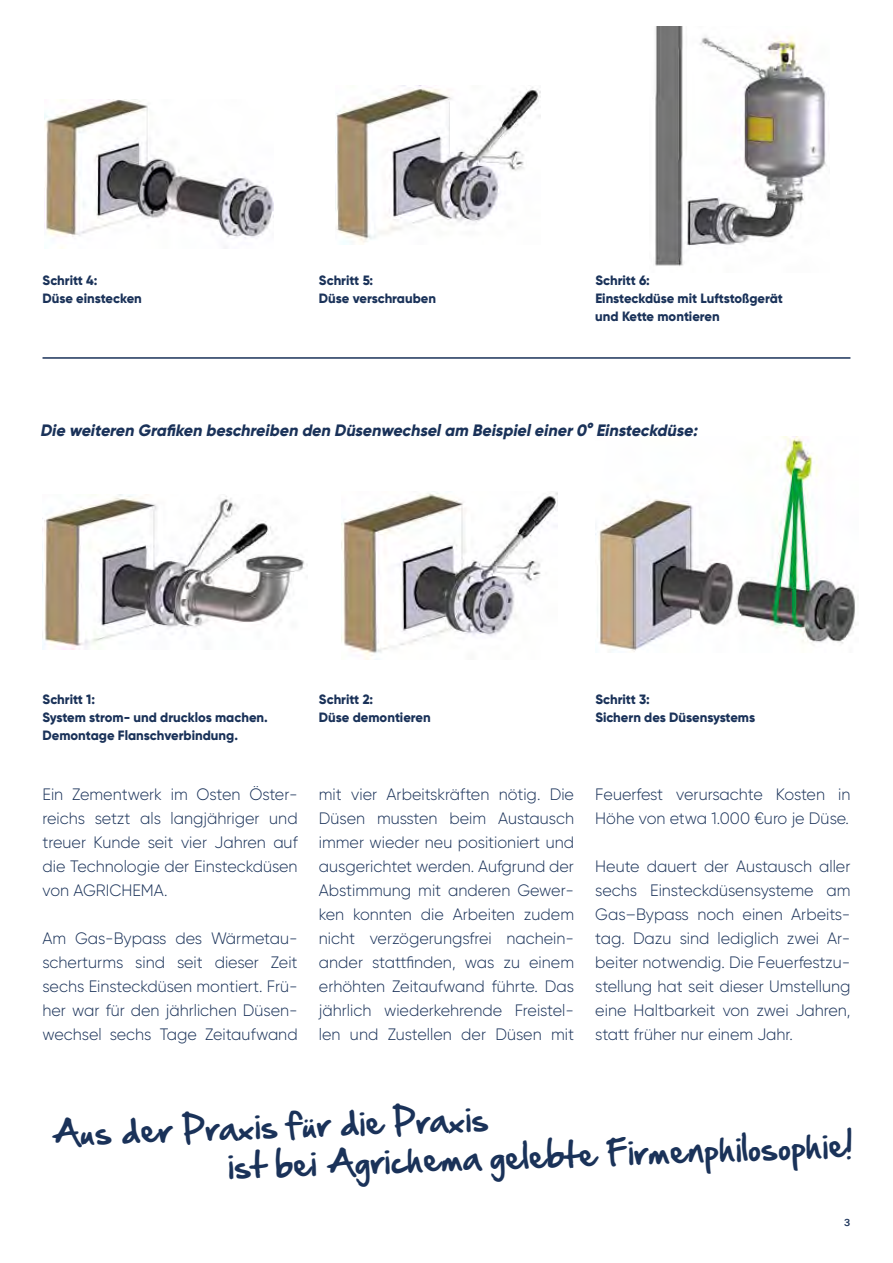
<style>
.page{position:relative;width:893px;height:1263px;background:#fff}
.page>*{position:absolute;margin:0;border:0;box-sizing:border-box;transform-origin:0 0}
.t1{font:30.3px/39px "Hand Of Sean";color:#1a3259}
.t2{font:300 16.5px/24px "Gilroy";color:#1a3259;text-align:justify}
.t3{font:italic 800 16.5px "Gilroy";color:#1a3259}
.t4{font:800 13.5px/18px "Gilroy";color:#1a3259}
.t5{font:500 10.5px "Franklin Gothic";color:#1a3259}
</style>
<div class="page">
<img style="left:45px;top:100px;width:229px;height:149px">
<img style="left:335px;top:85px;width:205px;height:160px">
<img style="left:655px;top:26px;width:172px;height:240px">
<img style="left:43px;top:495px;width:262px;height:155px">
<img style="left:342px;top:491px;width:216px;height:169px">
<img style="left:595px;top:437px;width:263px;height:215px">
<hr style="left:43px;top:357px;width:807px;height:2px;background:#1a3259">
<p class="t4" style="left:43px;top:271px;width:101px">Schritt 4:<br>Düse einstecken</p>
<p class="t4" style="left:319px;top:271px;width:119px">Schritt 5:<br>Düse verschrauben</p>
<p class="t4" style="left:595px;top:271px;width:189px">Schritt 6:<br>Einsteckdüse mit Luftstoßgerät und Kette montieren</p>
<p class="t3" style="left:40px;top:420px;width:662px">Die weiteren Grafiken beschreiben den Düsenwechselam Beispieleiner0°Einsteckdüse:</p>
<p class="t4" style="left:43px;top:690px;width:227px">Schritt 1:<br>System strom- und drucklos machen.<br>Demontage Flanschverbindung.</p>
<p class="t4" style="left:319px;top:690px;width:113px">Schritt 2:<br>Düse demontieren</p>
<p class="t4" style="left:595px;top:690px;width:161px">Schritt 3:<br>Sichern des Düsensystems</p>
<p class="t2" style="left:43px;top:782px;width:257px">Ein Zementwerk im Osten Öster&shy;reichs setzt als langjähriger und treuer Kunde seit vier Jahren auf die Technologie der Einsteckdüsen von AGRICHEMA.</p>
<p class="t2" style="left:43px;top:926px;width:257px">Am Gas-Bypass des Wärmetau&shy;scherturms sind seit dieser Zeit sechs Einsteckdüsen montiert. Frü&shy;her war für den jährlichen Düsen&shy;wechsel sechs Tage Zeitaufwand</p>
<p class="t2" style="left:319px;top:782px;width:257px">mit vier Arbeitskräften nötig. Die Düsen mussten beim Austausch immer wieder neu positioniert und ausgerichtet werden. Aufgrund der Abstimmung mit anderen Gewer&shy;ken konnten die Arbeiten zudem nicht verzögerungsfrei nachein&shy;ander stattfinden, was zu einem erhöhten Zeitaufwand führte. Das jährlich wiederkehrende Freistel&shy;len und Zustellen der Düsen mit</p>
<p class="t2" style="left:595px;top:782px;width:257px">Feuerfest verursachte Kosten in<br>Höhe von etwa 1.000 €uro je Düse.</p>
<p class="t2" style="left:595px;top:854px;width:257px">Heute dauert der Austausch aller sechs Einsteckdüsensysteme am Gas–Bypass noch einen Arbeits&shy;tag. Dazu sind lediglich zwei Ar&shy;beiter notwendig. Die Feuerfestzu&shy;stellung hat seit dieser Umstellung eine Haltbarkeit von zwei Jahren, statt früher nur einem Jahr.</p>
<h1 class="t1" style="left:226px;top:1108px;width:626px;text-indent:-175px;rotate:-2deg">Aus der Praxis für die Praxis<br>ist bei Agrichema gelebte Firmenphilosophie!</h1>
<p class="t5" style="left:844px;top:1216px;width:8px">3</p>
</div>
